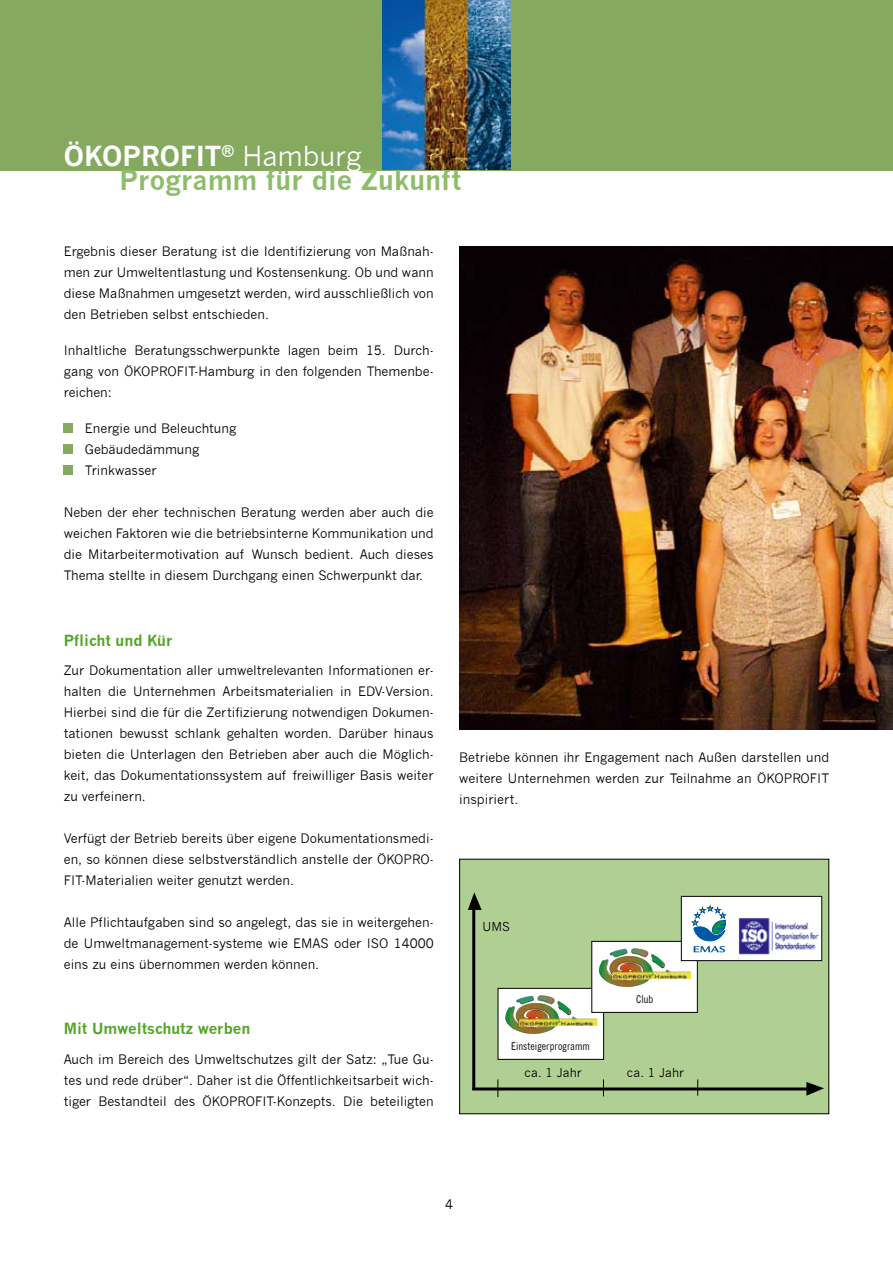
<style>
.page{position:relative;width:893px;height:1263px;background:#fff}
.page>*{position:absolute;margin:0;border:0;box-sizing:border-box;transform-origin:0 0}
.t1{font:700 27px/23.5px "News Gothic";color:#8dbd69}
.t2{font:700 15px "News Gothic";color:#52a625}
.t3{font:12.75px/21px "News Gothic";color:#000;text-align:justify}
.t4{font:12px "News Gothic";letter-spacing:.01em;color:#000}
.t5{font:condensed 10.5px "News Gothic";letter-spacing:.01em;color:#000}
.s1{color:#fff}
.s2{font-weight:400;color:#fff}
</style>
<div class="page">
<div style="left:0;top:0;width:893px;height:170px;background:#85a95f"></div>
<img style="left:383px;top:0;width:127px;height:170px">
<div style="left:64px;top:424px;width:9px;height:9px;background:#85a95f"></div>
<div style="left:64px;top:445px;width:9px;height:9px;background:#85a95f"></div>
<div style="left:64px;top:466px;width:9px;height:9px;background:#85a95f"></div>
<div style="left:460px;top:859px;width:369px;height:255px;background:#b0d093"></div>
<div style="left:459px;top:859px;width:370px;height:255px;border:1px solid #000"></div>
<img style="left:500px;top:990px;width:102px;height:68px">
<div style="left:498px;top:988px;width:106px;height:72px;border:1px solid #000"></div>
<img style="left:516px;top:995px;width:53px;height:20px">
<img style="left:593px;top:943px;width:103px;height:68px">
<div style="left:591px;top:941px;width:107px;height:72px;border:1px solid #000"></div>
<img style="left:610px;top:948px;width:52px;height:20px">
<div style="left:681px;top:896px;width:141px;height:65px;background:#fff"></div>
<div style="left:681px;top:896px;width:141px;height:65px;border:1px solid #000"></div>
<svg style="left:692px;top:905px;width:34px;height:47px"></svg>
<hr style="left:472px;top:905px;width:3px;height:185px;background:#000">
<hr style="left:472px;top:1087px;width:342px;height:3px;background:#000">
<svg style="left:497px;top:1079px;width:1px;height:18px"></svg>
<svg style="left:603px;top:1079px;width:1px;height:17px"></svg>
<svg style="left:697px;top:1079px;width:1px;height:17px"></svg>
<svg style="left:806px;top:1082px;width:18px;height:14px"></svg>
<svg style="left:468px;top:892px;width:14px;height:18px"></svg>
<img style="left:739px;top:918px;width:79px;height:36px">
<img style="left:459px;top:247px;width:434px;height:482px">
<h1 class="t1" style="left:120px;top:144px;width:343px;text-indent:-56px"><span class="s1">ÖKOPROFIT</span><sup>®</sup> <span class="s2">Hamburg<br></span>Programm für die Zukunft</h1>
<p class="t3" style="left:64px;top:241px;width:371px">Ergebnis dieser Beratung ist die Identifizierung von Maßnah&shy;men zur Umweltentlastung und Kostensenkung. Ob und wann diese Maßnahmen umgesetzt werden, wird ausschließlich von den Betrieben selbst entschieden.</p>
<p class="t3" style="left:64px;top:340px;width:371px">Inhaltliche Beratungsschwerpunkte lagen beim 15. Durch&shy;gang von ÖKOPROFIT-Hamburg in den folgenden Themenbe&shy;reichen:</p>
<p class="t3" style="left:85px;top:418px;width:153px;text-align:left">Energie und Beleuchtung<br>Gebäudedämmung<br>Trinkwasser</p>
<p class="t3" style="left:64px;top:502px;width:371px">Neben der eher technischen Beratung werden aber auch die weichen Faktoren wie die betriebsinterne Kommunikation und die Mitarbeitermotivation auf Wunsch bedient. Auch dieses Thema stellte in diesem Durchgang einen Schwerpunkt dar.</p>
<p class="t2" style="left:64px;top:631px;width:110px">Pflicht und Kür</p>
<p class="t3" style="left:64px;top:660px;width:371px">Zur Dokumentation aller umweltrelevanten Informationen er&shy;halten die Unternehmen Arbeitsmaterialien in EDV-Version.<br>Hierbei sind die für die Zertifizierung notwendigen Dokumen&shy;tationen bewusst schlank gehalten worden. Darüber hinaus bieten die Unterlagen den Betrieben aber auch die Möglich&shy;keit, das Dokumentationssystem auf freiwilliger Basis weiter zu verfeinern.</p>
<p class="t3" style="left:64px;top:828px;width:371px">Verfügt der Betrieb bereits über eigene Dokumentationsmedi&shy;en, so können diese selbstverständlich anstelle der ÖKOPRO-FIT-Materialien weiter genutzt werden.</p>
<p class="t3" style="left:64px;top:912px;width:371px">Alle Pflichtaufgaben sind so angelegt, das sie in weitergehen&shy;de Umweltmanagement-systeme wie EMAS oder ISO 14000 eins zu eins übernommen werden können.</p>
<p class="t2" style="left:64px;top:1020px;width:188px">Mit Umweltschutz werben</p>
<p class="t3" style="left:64px;top:1049px;width:371px">Auch im Bereich des Umweltschutzes gilt der Satz: „Tue Gu&shy;tes und rede drüber“. Daher ist die Öffentlichkeitsarbeit wich&shy;tiger Bestandteil des ÖKOPROFIT-Konzepts. Die beteiligten</p>
<p class="t3" style="left:459px;top:747px;width:371px">Betriebe können ihr Engagement nach Außen darstellen und weitere Unternehmen werden zur Teilnahme an ÖKOPROFIT inspiriert.</p>
<p class="t4" style="left:483px;top:920px;width:29px">UMS</p>
<p class="t5" style="left:511px;top:1040px;width:80px">Einsteigerprogramm</p>
<p class="t5" style="left:636px;top:993px;width:19px">Club</p>
<p class="t4" style="left:525px;top:1065px;width:59px">ca. 1 Jahr</p>
<p class="t4" style="left:627px;top:1065px;width:59px">ca. 1 Jahr</p>
<p class="t3" style="left:445px;top:1194px;width:9px">4</p>
</div>
